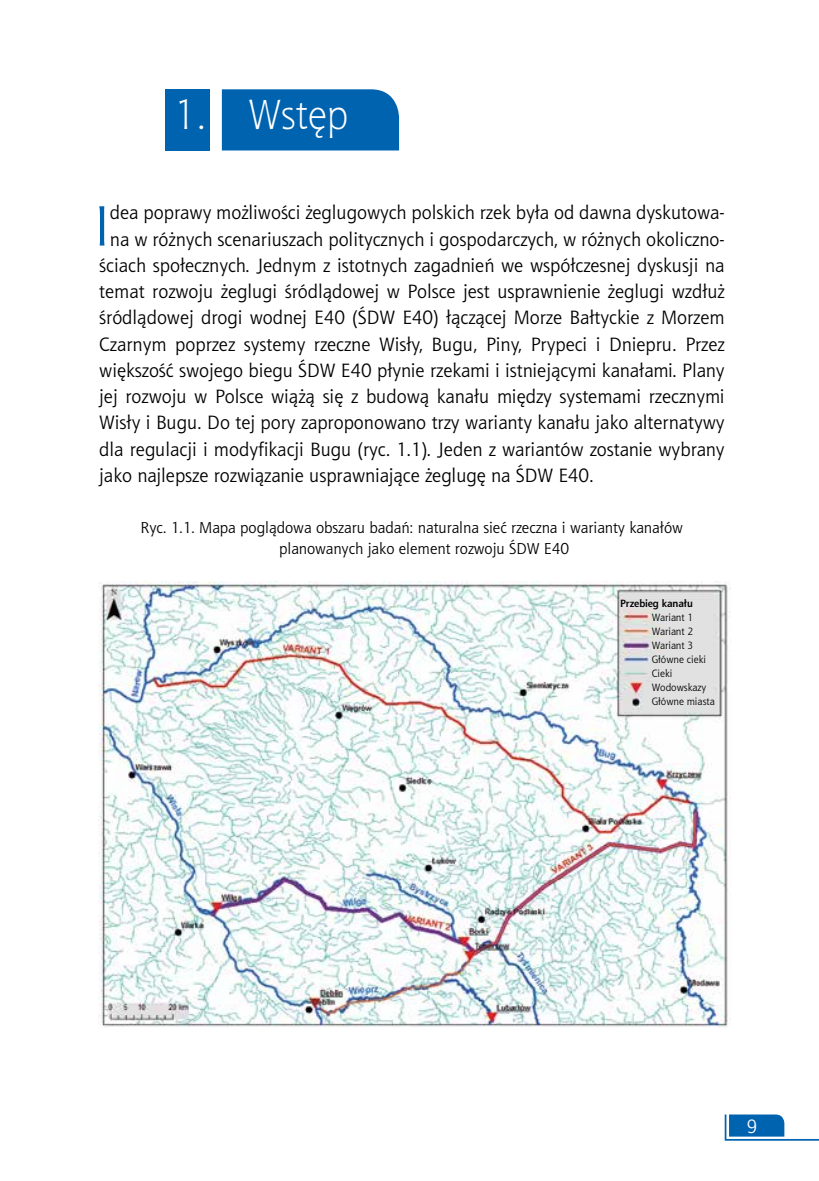
<style>
.page{position:relative;width:819px;height:1181px;background:#fff}
.page>*{position:absolute;margin:0;border:0;box-sizing:border-box;transform-origin:0 0}
.t1{font:56.7px "Aerton EFN";color:#0063af}
.t2{font:300 42px "Aerton EFN";color:#fff}
.t3{font:19.25px "Aerton EFN";color:#000}
.t4{font:19.25px "Aerton EFN";color:#fff}
.t5{font:15.75px/21px "Aerton EFN";color:#000}
.t6{font:10.5px/14px "Aerton EFN";color:#000}
.s1{font-weight:700}
</style>
<div class="page">
<svg style="left:724px;top:1114px;width:95px;height:27px"></svg>
<div style="left:222px;top:89px;width:177px;height:61px;background:#0063af"></div>
<div style="left:165px;top:89px;width:45px;height:61px;background:#0063af"></div>
<img style="left:98px;top:581px;width:630px;height:446px">
<p class="t2" style="left:174px;top:90px;width:176px">1. Wstęp</p>
<p class="t1" style="left:94px;top:193px;width:17px">I</p>
<p class="t3" style="left:110px;top:201px;width:616px">dea poprawy możliwości żeglugowych polskich rzek była od dawna dyskutowa-</p>
<p class="t3" style="left:110px;top:228px;width:616px">na w różnych scenariuszach politycznych i gospodarczych, w różnych okoliczno-</p>
<p class="t3" style="left:99px;top:254px;width:627px">ściach społecznych. Jednym z istotnych zagadnień we współczesnej dyskusji na</p>
<p class="t3" style="left:99px;top:280px;width:627px">temat rozwoju żeglugi śródlądowej w Polsce jest usprawnienie żeglugi wzdłuż</p>
<p class="t3" style="left:99px;top:306px;width:627px">śródlądowej drogi wodnej E40 (ŚDW E40) łączącej Morze Bałtyckie z Morzem</p>
<p class="t3" style="left:99px;top:333px;width:626px">Czarnym poprzez systemy rzeczne Wisły, Bugu, Piny, Prypeci i Dniepru. Przez</p>
<p class="t3" style="left:99px;top:359px;width:627px">większość swojego biegu ŚDW E40 płynie rzekami i istniejącymi kanałami. Plany</p>
<p class="t3" style="left:99px;top:385px;width:626px">jej rozwoju w Polsce wiążą się z budową kanału między systemami rzecznymi</p>
<p class="t3" style="left:99px;top:411px;width:627px">Wisły i Bugu. Do tej pory zaproponowano trzy warianty kanału jako alternatywy</p>
<p class="t3" style="left:99px;top:438px;width:627px">dla regulacji i modyfikacji Bugu (ryc. 1.1). Jeden z wariantów zostanie wybrany</p>
<p class="t3" style="left:99px;top:464px;width:496px">jako najlepsze rozwiązanie usprawniające żeglugę na ŚDW E40.</p>
<p class="t5" style="left:279px;top:517px;width:405px;text-indent:-138px">Ryc. 1.1. Mapa poglądowa obszaru badań: naturalna sieć rzeczna i warianty kanałów planowanych jako element rozwoju ŚDW E40</p>
<p class="t6" style="left:651px;top:596px;width:65px;text-indent:-32px"><span class="s1">Przebieg kanału<br></span>Wariant 1<br>Wariant 2<br>Wariant 3<br>Główne cieki<br>Cieki<br>Wodowskazy<br>Główne miasta</p>
<p class="t4" style="left:746px;top:1114px;width:12px">9</p>
</div>
